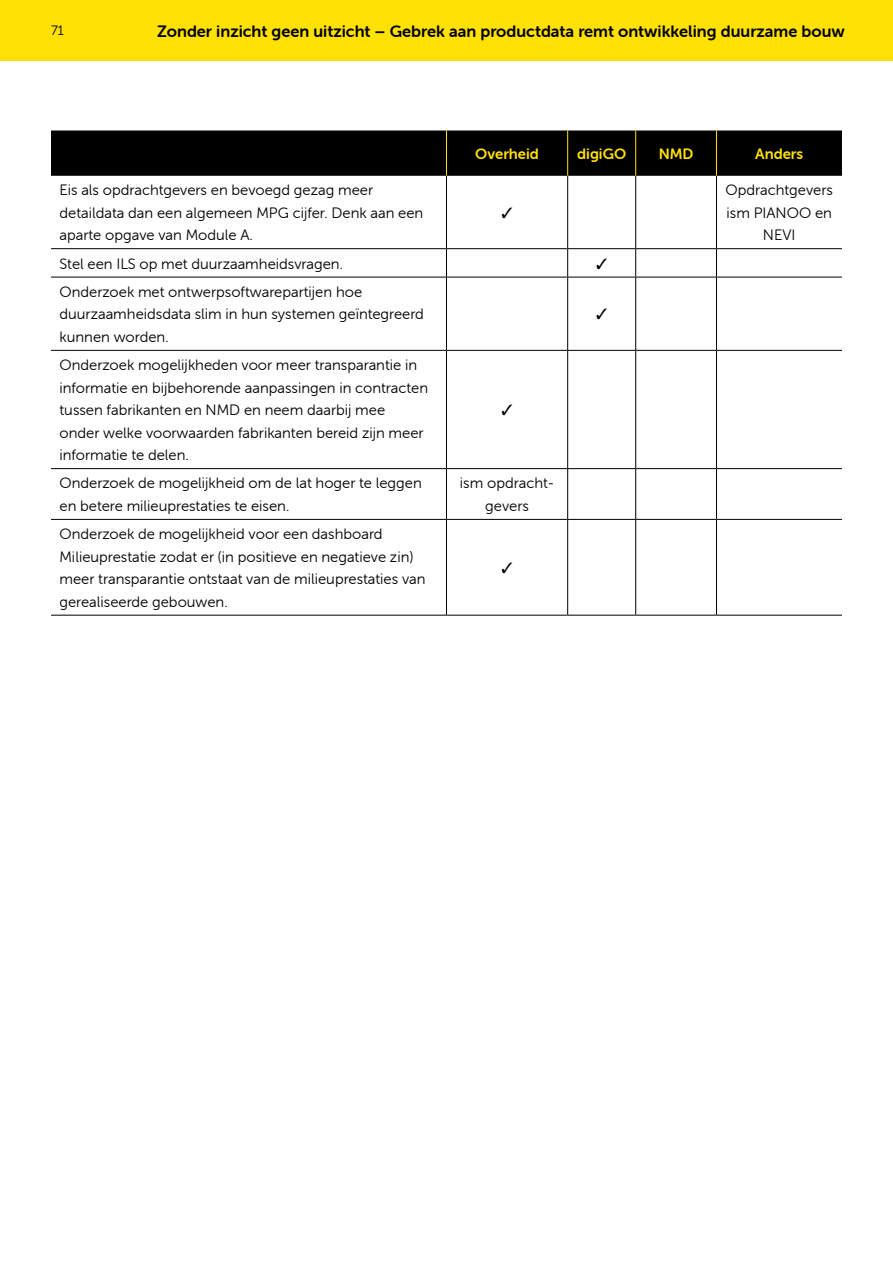
<style>
.page{position:relative;width:893px;height:1263px;background:#fff}
.page>*{position:absolute;margin:0;border:0;box-sizing:border-box;transform-origin:0 0}
.t1{font:16.5px "Museo Sans Rounded 700";color:#000}
.t2{font:15px/22.5px "Museo Sans Rounded 300";color:#000}
.t3{font:15px "Museo Sans Rounded 700";color:#ffe103}
.t4{font:13.5px "Museo Sans Rounded 300";color:#000}
</style>
<div class="page">
<div style="left:0;top:0;width:893px;height:61px;background:#ffe103"></div>
<div style="left:51px;top:130px;width:791px;height:46px;background:#000"></div>
<hr style="left:51px;top:248px;width:395px;height:1px;background:#000">
<hr style="left:446px;top:248px;width:122px;height:1px;background:#000">
<hr style="left:568px;top:248px;width:68px;height:1px;background:#000">
<hr style="left:636px;top:248px;width:80px;height:1px;background:#000">
<hr style="left:716px;top:248px;width:126px;height:1px;background:#000">
<hr style="left:51px;top:277px;width:395px;height:1px;background:#000">
<hr style="left:446px;top:277px;width:122px;height:1px;background:#000">
<hr style="left:568px;top:277px;width:68px;height:1px;background:#000">
<hr style="left:636px;top:277px;width:80px;height:1px;background:#000">
<hr style="left:716px;top:277px;width:126px;height:1px;background:#000">
<hr style="left:51px;top:350px;width:395px;height:1px;background:#000">
<hr style="left:446px;top:350px;width:122px;height:1px;background:#000">
<hr style="left:568px;top:350px;width:68px;height:1px;background:#000">
<hr style="left:636px;top:350px;width:80px;height:1px;background:#000">
<hr style="left:716px;top:350px;width:126px;height:1px;background:#000">
<hr style="left:51px;top:468px;width:395px;height:1px;background:#000">
<hr style="left:446px;top:468px;width:122px;height:1px;background:#000">
<hr style="left:568px;top:468px;width:68px;height:1px;background:#000">
<hr style="left:636px;top:468px;width:80px;height:1px;background:#000">
<hr style="left:716px;top:468px;width:126px;height:1px;background:#000">
<hr style="left:51px;top:519px;width:395px;height:1px;background:#000">
<hr style="left:446px;top:519px;width:122px;height:1px;background:#000">
<hr style="left:568px;top:519px;width:68px;height:1px;background:#000">
<hr style="left:636px;top:519px;width:80px;height:1px;background:#000">
<hr style="left:716px;top:519px;width:126px;height:1px;background:#000">
<hr style="left:51px;top:615px;width:395px;height:1px;background:#000">
<hr style="left:446px;top:615px;width:122px;height:1px;background:#000">
<hr style="left:568px;top:615px;width:68px;height:1px;background:#000">
<hr style="left:636px;top:615px;width:80px;height:1px;background:#000">
<hr style="left:716px;top:615px;width:126px;height:1px;background:#000">
<hr style="left:446px;top:131px;width:1px;height:45px;background:#ffe103">
<hr style="left:567px;top:131px;width:1px;height:45px;background:#ffe103">
<hr style="left:635px;top:131px;width:1px;height:45px;background:#ffe103">
<hr style="left:716px;top:131px;width:1px;height:45px;background:#ffe103">
<hr style="left:446px;top:176px;width:1px;height:72px;background:#000">
<hr style="left:567px;top:176px;width:1px;height:72px;background:#000">
<hr style="left:635px;top:176px;width:1px;height:72px;background:#000">
<hr style="left:716px;top:176px;width:1px;height:72px;background:#000">
<svg style="left:446px;top:249px;width:1px;height:28px"></svg>
<svg style="left:567px;top:249px;width:1px;height:28px"></svg>
<svg style="left:635px;top:249px;width:1px;height:28px"></svg>
<svg style="left:716px;top:249px;width:1px;height:28px"></svg>
<hr style="left:446px;top:277px;width:1px;height:73px;background:#000">
<hr style="left:567px;top:277px;width:1px;height:73px;background:#000">
<hr style="left:635px;top:277px;width:1px;height:73px;background:#000">
<hr style="left:716px;top:277px;width:1px;height:73px;background:#000">
<hr style="left:446px;top:351px;width:1px;height:117px;background:#000">
<hr style="left:567px;top:351px;width:1px;height:117px;background:#000">
<hr style="left:635px;top:351px;width:1px;height:117px;background:#000">
<hr style="left:716px;top:351px;width:1px;height:117px;background:#000">
<hr style="left:446px;top:469px;width:1px;height:50px;background:#000">
<hr style="left:567px;top:469px;width:1px;height:50px;background:#000">
<hr style="left:635px;top:469px;width:1px;height:50px;background:#000">
<hr style="left:716px;top:469px;width:1px;height:50px;background:#000">
<hr style="left:446px;top:520px;width:1px;height:95px;background:#000">
<hr style="left:567px;top:520px;width:1px;height:95px;background:#000">
<hr style="left:635px;top:520px;width:1px;height:95px;background:#000">
<hr style="left:716px;top:520px;width:1px;height:95px;background:#000">
<p class="t4" style="left:51px;top:23px;width:14px">71</p>
<p class="t1" style="left:157px;top:22px;width:689px">Zonder inzicht geen uitzicht – Gebrek aan productdata remt ontwikkeling duurzame bouw</p>
<p class="t3" style="left:475px;top:145px;width:65px">Overheid</p>
<p class="t3" style="left:577px;top:145px;width:51px">digiGO</p>
<p class="t3" style="left:659px;top:145px;width:36px">NMD</p>
<p class="t3" style="left:755px;top:145px;width:50px">Anders</p>
<p class="t2" style="left:60px;top:179px;width:365px">Eis als opdrachtgevers en bevoegd gezag meer detaildata dan een algemeen MPG cijfer. Denk aan een aparte opgave van Module A.</p>
<p class="t2" style="left:726px;top:179px;width:109px;text-align:center">Opdrachtgevers ism PIANOO en<br>NEVI</p>
<p class="t2" style="left:60px;top:252px;width:285px">Stel een ILS op met duurzaamheidsvragen.</p>
<p class="t2" style="left:60px;top:281px;width:366px">Onderzoek met ontwerpsoftwarepartijen hoe duurzaamheidsdata slim in hun systemen geïntegreerd kunnen worden.</p>
<p class="t2" style="left:60px;top:354px;width:370px">Onderzoek mogelijkheden voor meer transparantie in informatie en bijbehorende aanpassingen in contracten tussen fabrikanten en NMD en neem daarbij mee onder welke voorwaarden fabrikanten bereid zijn meer informatie te delen.</p>
<p class="t2" style="left:60px;top:472px;width:364px">Onderzoek de mogelijkheid om de lat hoger te leggen en betere milieuprestaties te eisen.</p>
<p class="t2" style="left:460px;top:472px;width:96px;text-align:center">ism opdracht&shy;gevers</p>
<p class="t2" style="left:60px;top:523px;width:368px">Onderzoek de mogelijkheid voor een dashboard Milieuprestatie zodat er (in positieve en negatieve zin) meer transparantie ontstaat van de milieuprestaties van gerealiseerde gebouwen.</p>
</div>
